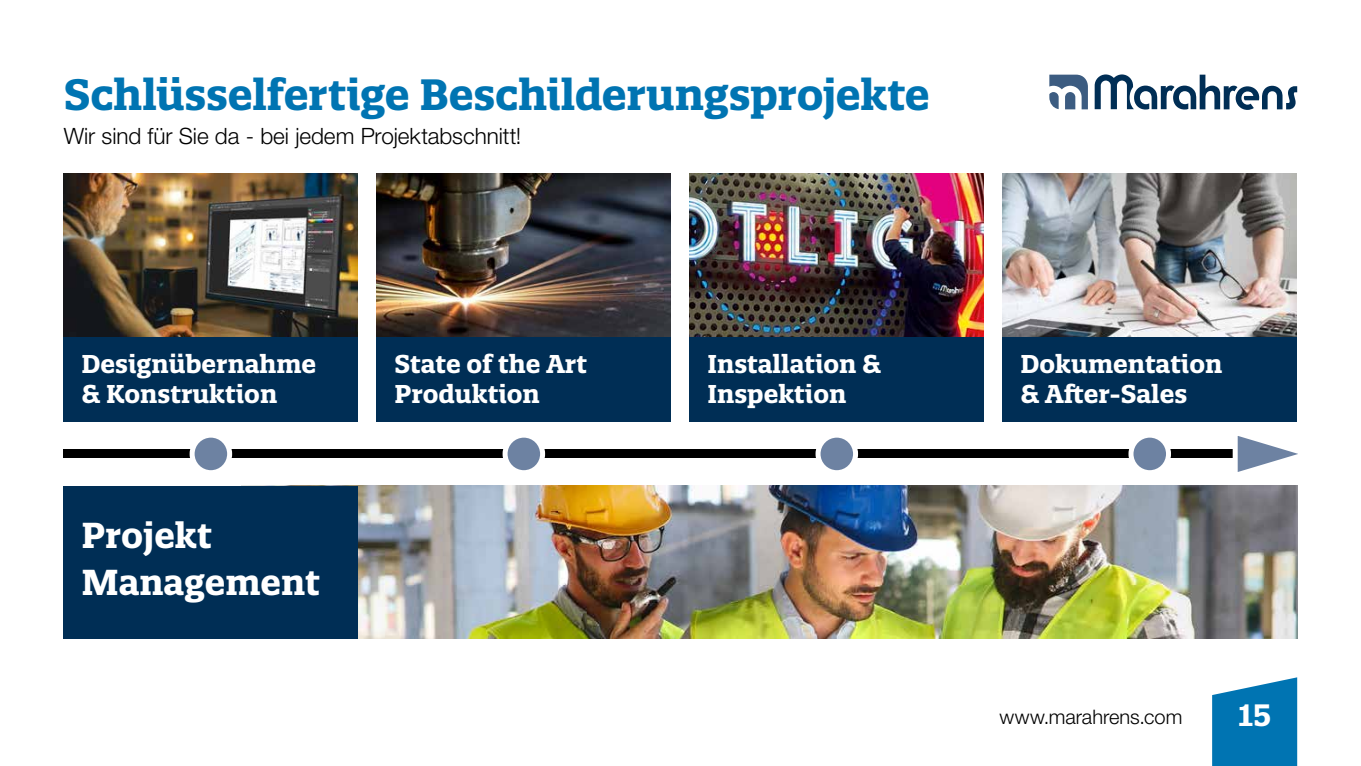
<style>
.page{position:relative;width:1361px;height:766px;background:#fff}
.page>*{position:absolute;margin:0;border:0;box-sizing:border-box;transform-origin:0 0}
.t1{font:700 42.5px "Quatro Slab";letter-spacing:-.005em;color:#0074b2}
.t2{font:700 35px/46.5px "Quatro Slab";color:#fff}
.t3{font:700 30px "Quatro Slab";color:#fff}
.t4{font:700 25px/30px "Quatro Slab";color:#fff}
.t5{font:300 22.5px "Helvetica Neue LT Pro";letter-spacing:-.005em;color:#000}
.t6{font:300 20px "Helvetica Neue LT Pro";color:#000}
</style>
<div class="page">
<div style="left:64px;top:337px;width:294px;height:85px;background:#002e55"></div>
<div style="left:377px;top:337px;width:294px;height:85px;background:#002e55"></div>
<div style="left:690px;top:337px;width:294px;height:85px;background:#002e55"></div>
<div style="left:1002px;top:337px;width:294px;height:85px;background:#002e55"></div>
<img style="left:64px;top:174px;width:294px;height:163px">
<img style="left:377px;top:174px;width:294px;height:163px">
<img style="left:690px;top:174px;width:294px;height:163px">
<img style="left:1002px;top:174px;width:294px;height:163px">
<svg style="left:1212px;top:677px;width:85px;height:88px;background:#1b82ba"></svg>
<svg style="left:1049px;top:75px;width:39px;height:34px"></svg>
<svg style="left:1094px;top:74px;width:203px;height:36px"></svg>
<div style="left:64px;top:449px;width:1182px;height:9px;background:#000"></div>
<div style="left:192px;top:435px;width:38px;height:37px;background:#6d82a2;border-radius:50%"></div>
<div style="left:190px;top:432px;width:42px;height:43px;border:5px solid #fff;border-radius:50%"></div>
<div style="left:505px;top:435px;width:37px;height:37px;background:#6d82a2;border-radius:50%"></div>
<div style="left:502px;top:432px;width:43px;height:43px;border:5px solid #fff;border-radius:50%"></div>
<div style="left:818px;top:435px;width:37px;height:37px;background:#6d82a2;border-radius:50%"></div>
<div style="left:815px;top:432px;width:43px;height:43px;border:5px solid #fff;border-radius:50%"></div>
<div style="left:1131px;top:435px;width:37px;height:37px;background:#6d82a2;border-radius:50%"></div>
<div style="left:1128px;top:432px;width:43px;height:43px;border:5px solid #fff;border-radius:50%"></div>
<svg style="left:1232px;top:436px;width:66px;height:36px"></svg>
<img style="left:358px;top:485px;width:939px;height:153px">
<div style="left:64px;top:485px;width:294px;height:153px;background:#002e55"></div>
<h1 class="t1" style="left:64px;top:67px;width:867px">Schlüsselfertige Beschilderungsprojekte</h1>
<p class="t5" style="left:64px;top:122px;width:459px">Wir sind für Sie da - bei jedem Projektabschnitt!</p>
<p class="t4" style="left:81px;top:349px;width:236px">Designübernahme &amp; Konstruktion</p>
<p class="t4" style="left:394px;top:349px;width:194px">State of the Art<br>Produktion</p>
<p class="t4" style="left:707px;top:349px;width:175px">Installation &amp;<br>Inspektion</p>
<p class="t4" style="left:1020px;top:349px;width:203px">Dokumentation &amp; After-Sales</p>
<h2 class="t2" style="left:81px;top:512px;width:240px">Projekt<br>Management</h2>
<p class="t6" style="left:999px;top:704px;width:184px">www.marahrens.com</p>
<p class="t3" style="left:1238px;top:695px;width:34px">15</p>
</div>
